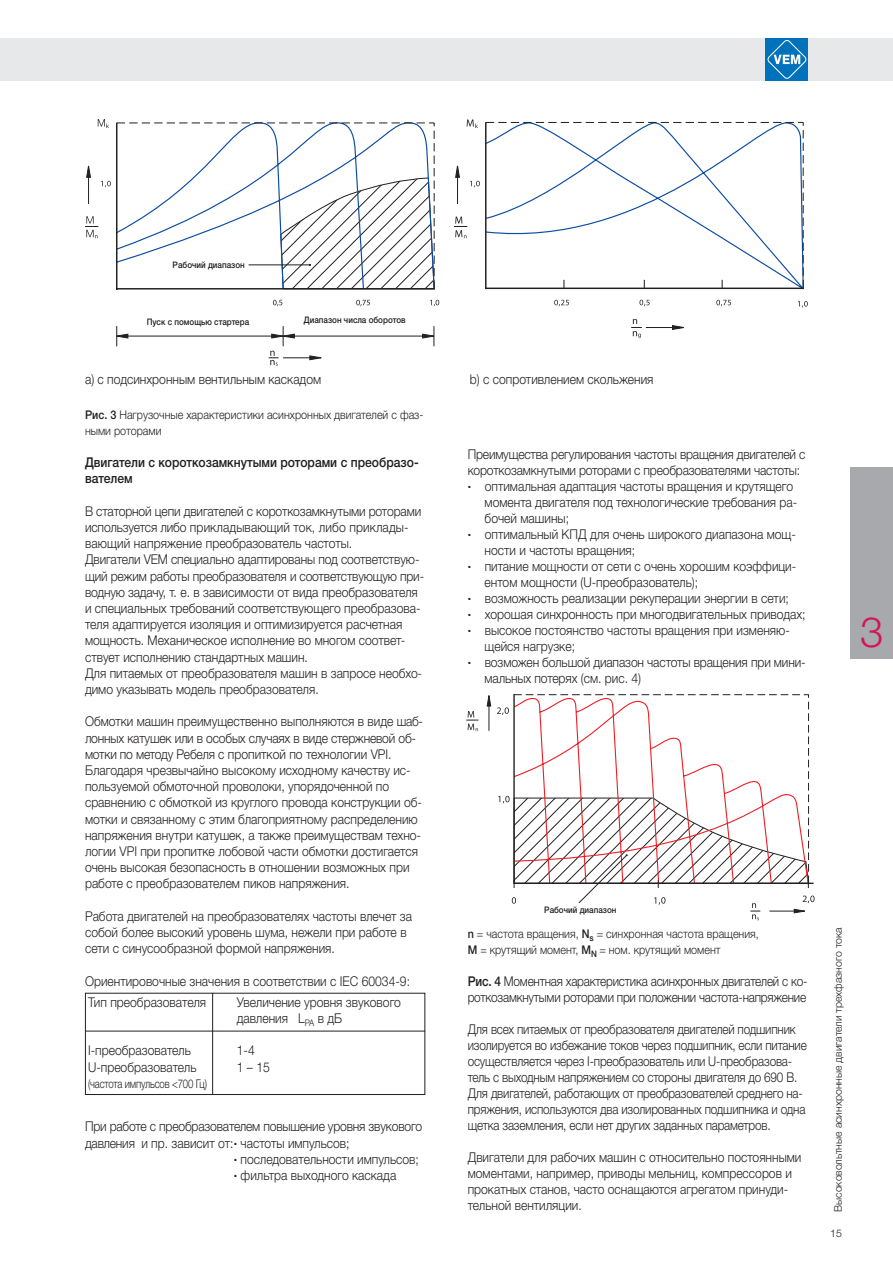
<style>
.page{position:relative;width:893px;height:1263px;background:#fff}
.page>*{position:absolute;margin:0;border:0;box-sizing:border-box;transform-origin:0 0}
.t1{font:300 42px "Helvetica Neue LTW1 G";color:#d01852}
.t2{font:300 13.5px/16.2px "Helvetica Neue LTW1 G";color:#231f20;scale:.9 1}
.t3{font:300 13.5px/16px "Helvetica Neue LTW1 G";color:#231f20;scale:.87 1}
.t4{font:300 13.5px/15.9px "Helvetica Neue LTW1 G";letter-spacing:-.02em;color:#231f20;scale:.88 1}
.t5{font:500 13.5px/16.2px "Helvetica Neue LTW1 G";color:#231f20;scale:.9 1}
.t6{font:300 12px/15.5px "Helvetica Neue LTW1 G";color:#231f20;scale:.9 1}
.t7{font:300 12px "Helvetica Neue LTW1 G";color:#231f20;scale:.8 1}
.t8{font:300 10.5px "Helvetica Neue LTW1 G";color:#231f20}
.t9{font:500 9px "Helvetica Neue LTW1 G";color:#231f20;scale:.9 1}
.s1{font-weight:500}
</style>
<div class="page">
<div style="left:85px;top:993px;width:340px;height:102px;border:1px solid #231f20"></div>
<hr style="left:212px;top:993px;width:1px;height:102px;background:#231f20">
<hr style="left:85px;top:1031px;width:340px;height:1px;background:#231f20">
<div style="left:0;top:38px;width:893px;height:43px;background:#e7e8e9"></div>
<div style="left:766px;top:38px;width:42px;height:42px;background:#0072bc"></div>
<svg style="left:767px;top:40px;width:39px;height:39px"></svg>
<div style="left:850px;top:468px;width:43px;height:191px;background:#a8a9ad"></div>
<hr style="left:485px;top:123px;width:1px;height:165px;background:#231f20">
<hr style="left:116px;top:123px;width:1px;height:166px;background:#231f20">
<svg style="left:486px;top:122px;width:318px;height:167px"></svg>
<hr style="left:486px;top:288px;width:317px;height:1px;background:#231f20">
<svg style="left:273px;top:300px;width:9px;height:6px"></svg>
<svg style="left:356px;top:300px;width:14px;height:6px"></svg>
<svg style="left:101px;top:181px;width:10px;height:6px"></svg>
<svg style="left:430px;top:300px;width:9px;height:6px"></svg>
<svg style="left:117px;top:122px;width:318px;height:167px"></svg>
<svg style="left:85px;top:216px;width:13px;height:22px"></svg>
<svg style="left:639px;top:300px;width:11px;height:6px"></svg>
<svg style="left:716px;top:300px;width:15px;height:6px"></svg>
<svg style="left:798px;top:301px;width:10px;height:6px"></svg>
<svg style="left:631px;top:319px;width:11px;height:19px"></svg>
<svg style="left:554px;top:300px;width:15px;height:6px"></svg>
<svg style="left:98px;top:119px;width:11px;height:9px"></svg>
<svg style="left:470px;top:181px;width:10px;height:6px"></svg>
<svg style="left:454px;top:217px;width:13px;height:21px"></svg>
<svg style="left:467px;top:119px;width:11px;height:9px"></svg>
<hr style="left:88px;top:172px;width:1px;height:32px;background:#231f20">
<svg style="left:86px;top:165px;width:5px;height:13px"></svg>
<hr style="left:122px;top:336px;width:155px;height:1px;background:#231f20">
<hr style="left:289px;top:336px;width:139px;height:1px;background:#231f20">
<svg style="left:421px;top:327px;width:14px;height:19px"></svg>
<svg style="left:269px;top:327px;width:26px;height:39px"></svg>
<svg style="left:116px;top:327px;width:13px;height:19px"></svg>
<hr style="left:283px;top:357px;width:32px;height:1px;background:#231f20">
<svg style="left:309px;top:355px;width:13px;height:6px"></svg>
<hr style="left:646px;top:327px;width:32px;height:1px;background:#231f20">
<svg style="left:672px;top:325px;width:12px;height:5px"></svg>
<hr style="left:457px;top:172px;width:1px;height:32px;background:#231f20">
<svg style="left:455px;top:165px;width:5px;height:13px"></svg>
<svg style="left:466px;top:711px;width:12px;height:20px"></svg>
<svg style="left:486px;top:694px;width:329px;height:226px"></svg>
<div style="left:146px;top:260px;width:99px;height:13px;background:#fff"></div>
<div style="left:544px;top:904px;width:87px;height:16px;background:#fff"></div>
<p class="t9" style="left:173px;top:262px;width:82px">Рабочий диапазон</p>
<p class="t9" style="left:147px;top:319px;width:115px">Пуск с помощью стартера</p>
<p class="t9" style="left:304px;top:317px;width:115px">Диапазон числа оборотов</p>
<p class="t2" style="left:85px;top:372px;width:264px">a) с подсинхронным вентильным каскадом</p>
<p class="t2" style="left:470px;top:372px;width:206px">b) с сопротивлением скольжения</p>
<p class="t6" style="left:85px;top:408px;width:378px"><span class="s1">Рис. 3</span> Нагрузочные характеристики асинхронных двигателей с фаз&shy;ными роторами</p>
<p class="t5" style="left:85px;top:455px;width:372px">Двигатели с короткозамкнутыми роторами с преобразо&shy;вателем</p>
<p class="t2" style="left:85px;top:504px;width:378px">В статорной цепи двигателей с короткозамкнутыми роторами используется либо прикладывающий ток, либо приклады&shy;вающий напряжение преобразователь частоты.<br>Двигатели VEM специально адаптированы под соответствую&shy;щий режим работы преобразователя и соответствующую при&shy;водную задачу, т. е. в зависимости от вида преобразователя и специальных требований соответствующего преобразова&shy;теля адаптируется изоляция и оптимизируется расчетная мощность. Механическое исполнение во многом соответ&shy;ствует исполнению стандартных машин.<br>Для питаемых от преобразователя машин в запросе необхо&shy;димо указывать модель преобразователя.</p>
<p class="t2" style="left:85px;top:715px;width:377px">Обмотки машин преимущественно выполняются в виде шаб&shy;лонных катушек или в особых случаях в виде стержневой об&shy;мотки по методу Ребеля с пропиткой по технологии VPI.<br>Благодаря чрезвычайно высокому исходному качеству ис&shy;пользуемой обмоточной проволоки, упорядоченной по сравнению с обмоткой из круглого провода конструкции об&shy;мотки и связанному с этим благоприятному распределению напряжения внутри катушек, а также преимуществам техно&shy;логии VPI при пропитке лобовой части обмотки достигается очень высокая безопасность в отношении возможных при работе с преобразователем пиков напряжения.</p>
<p class="t2" style="left:85px;top:909px;width:365px">Работа двигателей на преобразователях частоты влечет за собой более высокий уровень шума, нежели при работе в сети с синусообразной формой напряжения.</p>
<p class="t2" style="left:85px;top:974px;width:363px">Ориентировочные значения в соответствии с IEC 60034-9:</p>
<p class="t2" style="left:88px;top:995px;width:133px">Тип преобразователя</p>
<p class="t2" style="left:237px;top:995px;width:184px">Увеличение уровня звукового давления L<sub>PA</sub> в дБ</p>
<p class="t2" style="left:88px;top:1044px;width:116px">I-преобразователь</p>
<p class="t2" style="left:237px;top:1044px;width:22px">1-4</p>
<p class="t2" style="left:88px;top:1060px;width:122px">U-преобразователь</p>
<p class="t2" style="left:237px;top:1060px;width:38px">1–15</p>
<p class="t7" style="left:88px;top:1079px;width:150px">(частота импульсов &lt;700 Гц)</p>
<p class="t2" style="left:85px;top:1120px;width:376px">При работе с преобразователем повышение уровня звукового</p>
<p class="t2" style="left:85px;top:1136px;width:296px">давления и пр. зависит от:<sup>.</sup> частоты импульсов;</p>
<p class="t2" style="left:234px;top:1152px;width:207px"><sup>.</sup> последовательности импульсов;</p>
<p class="t2" style="left:234px;top:1168px;width:182px"><sup>.</sup> фильтра выходного каскада</p>
<p class="t2" style="left:468px;top:447px;width:377px">Преимущества регулирования частоты вращения двигателей с</p>
<p class="t2" style="left:468px;top:463px;width:371px">короткозамкнутыми роторами с преобразователями частоты:</p>
<p class="t2" style="left:468px;top:479px;width:363px"><sup>.</sup> оптимальная адаптация частоты вращения и крутящего</p>
<p class="t2" style="left:485px;top:495px;width:349px">момента двигателя под технологические требования ра-</p>
<p class="t2" style="left:485px;top:511px;width:95px">бочей машины;</p>
<p class="t2" style="left:468px;top:527px;width:366px"><sup>.</sup> оптимальный КПД для очень широкого диапазона мощ-</p>
<p class="t2" style="left:485px;top:543px;width:169px">ности и частоты вращения;</p>
<p class="t2" style="left:468px;top:559px;width:367px"><sup>.</sup> питание мощности от сети с очень хорошим коэффици-</p>
<p class="t2" style="left:485px;top:575px;width:239px">ентом мощности (U-преобразователь);</p>
<p class="t2" style="left:468px;top:591px;width:358px"><sup>.</sup> возможность реализации рекуперации энергии в сети;</p>
<p class="t2" style="left:468px;top:607px;width:377px"><sup>.</sup> хорошая синхронность при многодвигательных приводах;</p>
<p class="t2" style="left:468px;top:623px;width:359px"><sup>.</sup> высокое постоянство частоты вращения при изменяю-</p>
<p class="t2" style="left:485px;top:639px;width:102px">щейся нагрузке;</p>
<p class="t2" style="left:468px;top:655px;width:377px"><sup>.</sup> возможен большой диапазон частоты вращения при мини-</p>
<p class="t2" style="left:485px;top:671px;width:175px">мальных потерях (см. рис. 4)</p>
<p class="t9" style="left:544px;top:907px;width:82px">Рабочий диапазон</p>
<p class="t6" style="left:468px;top:927px;width:325px;line-height:15.9px"><span class="s1">n</span> = частота вращения, <span class="s1">N</span><sub>s</sub> = синхронная частота вращения,<br><span class="s1">M</span> = крутящий момент, <span class="s1">M</span><sub>N</sub> = ном. крутящий момент</p>
<p class="t4" style="left:468px;top:975px;width:388px"><span class="s1">Рис. 4</span> Моментная характеристика асинхронных двигателей с ко&shy;роткозамкнутыми роторами при положении частота-напряжение</p>
<p class="t3" style="left:468px;top:1022px;width:391px">Для всех питаемых от преобразователя двигателей подшипник изолируется во избежание токов через подшипник, если питание осуществляется через I-преобразователь или U-преобразова&shy;тель с выходным напряжением со стороны двигателя до 690 В.<br>Для двигателей, работающих от преобразователей среднего на&shy;пряжения, используются два изолированных подшипника и одна щетка заземления, если нет других заданных параметров.</p>
<p class="t2" style="left:468px;top:1150px;width:372px">Двигатели для рабочих машин с относительно постоянными моментами, например, приводы мельниц, компрессоров и прокатных станов, часто оснащаются агрегатом принуди&shy;тельной вентиляции.</p>
<h1 class="t1" style="left:860px;top:617px;width:25px">3</h1>
<p class="t8" style="left:834px;top:1212px;width:286px;rotate:-90deg">Высоковольтные асинхронные двигатели трехфазного тока</p>
<p class="t8" style="left:830px;top:1229px;width:13px">15</p>
</div>
